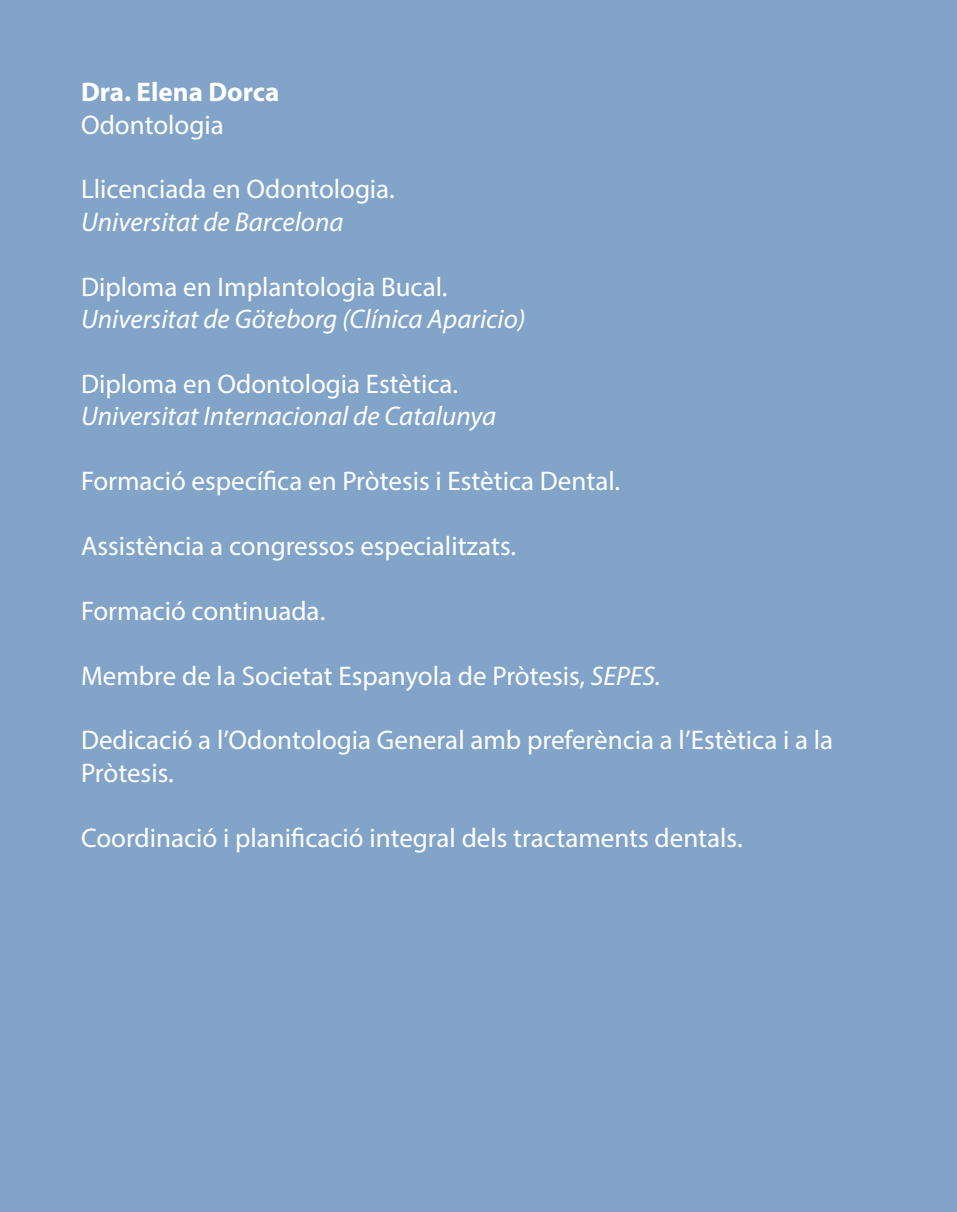
<style>
.page{position:relative;width:957px;height:1212px;background:#82a4c8}
.page>*{position:absolute;margin:0;border:0;box-sizing:border-box;transform-origin:0 0}
.t1{font:27px/32.4px "Myriad Pro";color:#fff}
.t2{font:italic 27px "Myriad Pro";color:#fff}
.t3{font:700 27px "Myriad Pro";color:#fff}
.s1{font-style:italic}
</style>
<div class="page">
<p class="t3" style="left:81px;top:75px;width:200px">Dra. Elena Dorca</p>
<p class="t1" style="left:81px;top:108px;width:144px">Odontologia</p>
<p class="t1" style="left:81px;top:173px;width:315px">Llicenciada en Odontologia.</p>
<p class="t2" style="left:81px;top:205px;width:264px">Universitat de Barcelona</p>
<p class="t1" style="left:81px;top:270px;width:368px">Diploma en Implantologia Bucal.</p>
<p class="t2" style="left:81px;top:302px;width:446px">Universitat de Göteborg (Clínica Aparicio)</p>
<p class="t1" style="left:81px;top:367px;width:379px">Diploma en Odontologia Estètica.</p>
<p class="t2" style="left:81px;top:400px;width:417px">Universitat Internacional de Catalunya</p>
<p class="t1" style="left:81px;top:464px;width:540px">Formació específica en Pròtesis i Estètica Dental.</p>
<p class="t1" style="left:81px;top:529px;width:436px">Assistència a congressos especialitzats.</p>
<p class="t1" style="left:81px;top:594px;width:246px">Formació continuada.</p>
<p class="t1" style="left:81px;top:659px;width:581px">Membre de la Societat Espanyola de Pròtesis, <span class="s1">SEPES.</span></p>
<p class="t1" style="left:81px;top:724px;width:754px">Dedicació a l’Odontologia General amb preferència a l’Estètica i a la<br>Pròtesis.</p>
<p class="t1" style="left:81px;top:821px;width:663px">Coordinació i planificació integral dels tractaments dentals.</p>
</div>
